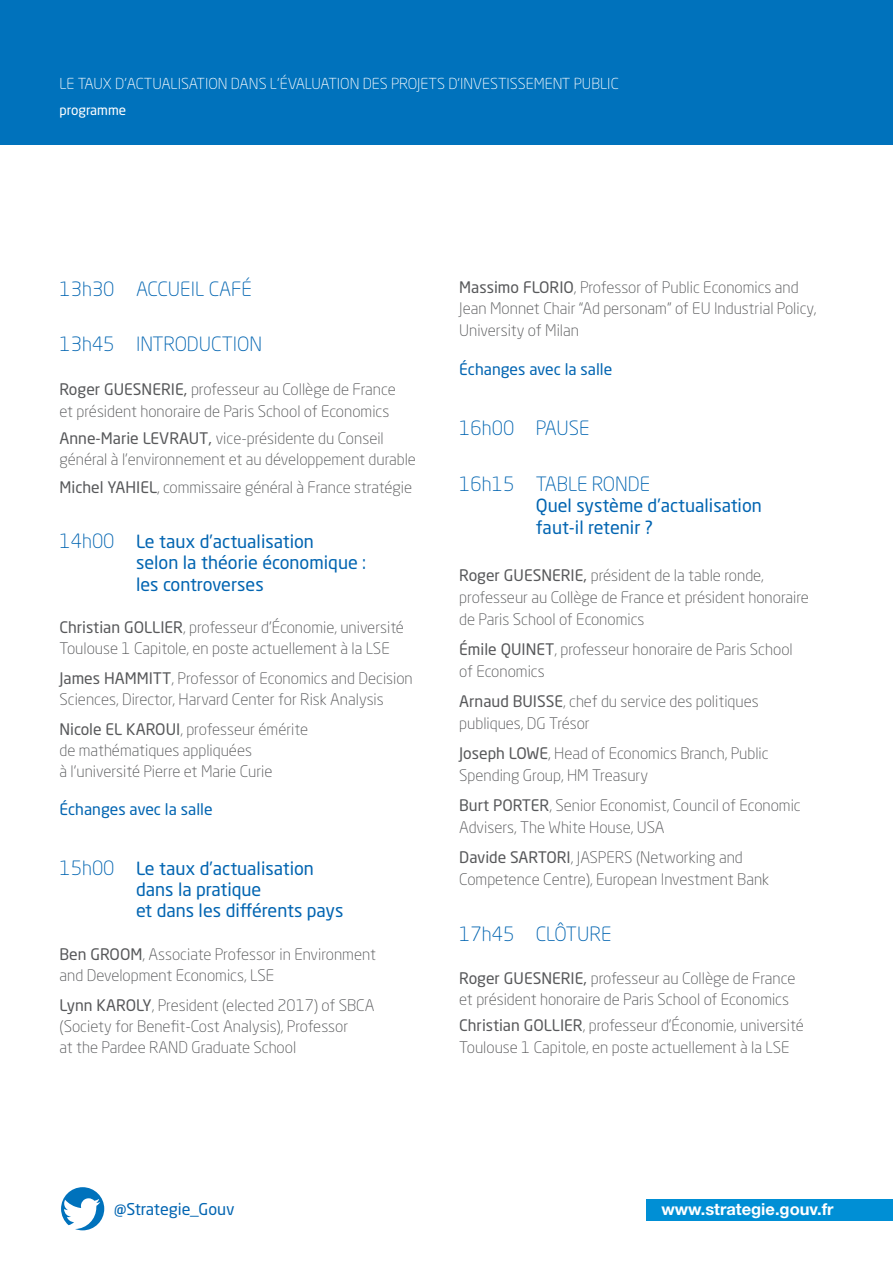
<style>
.page{position:relative;width:893px;height:1263px;background:#fff}
.page>*{position:absolute;margin:0;border:0;box-sizing:border-box;transform-origin:0 0}
.t1{font:300 19.5px "Neo Sans Pro";color:#0164b1}
.t2{font:18px/21.1px "Neo Sans Pro";color:#0164b1}
.t3{font:700 16.5px "Helvetica Neue LT Com";color:#fff}
.t4{font:16.05px "Neo Sans Pro";color:#0164b1}
.t5{font:300 15.75px/21.8px "Neo Sans Pro";color:#57585a}
.t6{font:15.75px "Neo Sans Pro";color:#0164b1}
.t7{font:300 15px "Neo Sans Pro";color:#fff}
.t8{font:13.5px "Neo Sans Pro";color:#fff}
.s1{font-weight:400}
.s2{font-weight:300;font-size:19.5px}
</style>
<div class="page">
<div style="left:0;top:0;width:893px;height:145px;background:#0072bc"></div>
<svg style="left:61px;top:1187px;width:43px;height:43px"></svg>
<div style="left:646px;top:1199px;width:247px;height:21px;background:#008fd5"></div>
<p class="t7" style="left:60px;top:78px;width:561px">LE TAUX D’ACTUALISATION DANS L’ÉVALUATION DES PROJETS D’INVESTISSEMENT PUBLIC</p>
<p class="t8" style="left:60px;top:105px;width:68px">programme</p>
<p class="t1" style="left:60px;top:281px;width:194px">13h30 ACCUEIL CAFÉ</p>
<p class="t1" style="left:60px;top:336px;width:204px">13h45 INTRODUCTION</p>
<p class="t5" style="left:60px;top:380px;width:338px;line-height:21.1px"><span class="s1">Roger GUESNERIE,</span> professeur au Collège de France et président honoraire de Paris School of Economics</p>
<p class="t5" style="left:60px;top:429px;width:358px;line-height:21.1px"><span class="s1">Anne-Marie LEvRAUT,</span> vice-présidente du Conseil général à l’environnement et au développement durable</p>
<p class="t5" style="left:60px;top:478px;width:354px"><span class="s1">Michel YAhIEL</span>, commissaire général à France stratégie</p>
<p class="t2" style="left:136px;top:533px;width:232px;text-indent:-77px"><span class="s2">14h00</span> Le taux d’actualisation<br>selon la théorie économique : les controverses</p>
<p class="t5" style="left:60px;top:618px;width:346px;line-height:21.1px"><span class="s1">Christian GOLLIER</span>, professeur d'Économie, université<br>Toulouse 1 Capitole, en poste actuellement à la LSE</p>
<p class="t5" style="left:60px;top:669px;width:355px;line-height:21.1px"><span class="s1">James hAMMITT</span>, Professor of Economics and Decision<br>Sciences, Director, Harvard Center for Risk Analysis</p>
<p class="t5" style="left:60px;top:720px;width:250px;line-height:21.1px"><span class="s1">Nicole EL KAROUI</span>, professeur émérite de mathématiques appliquées<br>à l’université Pierre et Marie Curie</p>
<p class="t6" style="left:60px;top:804px;width:155px">Échanges avec la salle</p>
<p class="t2" style="left:136px;top:859px;width:209px;text-indent:-77px"><span class="s2">15h00</span> Le taux d’actualisation dans la pratique<br>et dans les différents pays</p>
<p class="t5" style="left:60px;top:945px;width:318px;line-height:21.1px"><span class="s1">Ben GROOM</span>, Associate Professor in Environment and Development Economics, LSE</p>
<p class="t5" style="left:60px;top:996px;width:316px;line-height:21.1px"><span class="s1">Lynn KAROLY</span>, President (elected 2017) of SBCA (Society for Benefit-Cost Analysis), Professor<br>at the Pardee RAND Graduate School</p>
<p class="t5" style="left:459px;top:277px;width:359px"><span class="s1">Massimo FLORIO</span>, Professor of Public Economics and<br>Jean Monnet Chair “Ad personam” of EU Industrial Policy,<br>University of Milan</p>
<p class="t6" style="left:459px;top:363px;width:155px">Échanges avec la salle</p>
<p class="t1" style="left:459px;top:420px;width:132px">16h00 PAUSE</p>
<p class="t1" style="left:459px;top:476px;width:193px">16h15 TABLE RONDE</p>
<p class="t2" style="left:536px;top:497px;width:228px;line-height:21.8px">Quel système d’actualisation faut-il retenir ?</p>
<p class="t5" style="left:459px;top:566px;width:351px"><span class="s1">Roger GUESNERIE,</span> président de la table ronde, professeur au Collège de France et président honoraire de Paris School of Economics</p>
<p class="t5" style="left:459px;top:640px;width:335px"><span class="s1">Émile QUINET</span>, professeur honoraire de Paris School of Economics</p>
<p class="t5" style="left:459px;top:692px;width:301px"><span class="s1">Arnaud BUISSE</span>, chef du service des politiques publiques, DG Trésor</p>
<p class="t5" style="left:459px;top:744px;width:311px"><span class="s1">Joseph LOWE</span>, Head of Economics Branch, Public<br>Spending Group, HM Treasury</p>
<p class="t5" style="left:459px;top:796px;width:343px"><span class="s1">Burt PORTER</span>, Senior Economist, Council of Economic<br>Advisers, The White House, USA</p>
<p class="t5" style="left:459px;top:848px;width:311px"><span class="s1">Davide SARTORI</span>, JASPERS (Networking and<br>Competence Centre), European Investment Bank</p>
<p class="t1" style="left:459px;top:926px;width:154px">17h45 CLÔTURE</p>
<p class="t5" style="left:459px;top:968px;width:338px"><span class="s1">Roger GUESNERIE,</span> professeur au Collège de France et président honoraire de Paris School of Economics</p>
<p class="t5" style="left:459px;top:1016px;width:346px"><span class="s1">Christian GOLLIER</span>, professeur d'Économie, université<br>Toulouse 1 Capitole, en poste actuellement à la LSE</p>
<p class="t4" style="left:114px;top:1203px;width:122px">@Strategie_Gouv</p>
<p class="t3" style="left:661px;top:1199px;width:174px">www.strategie.gouv.fr</p>
</div>
